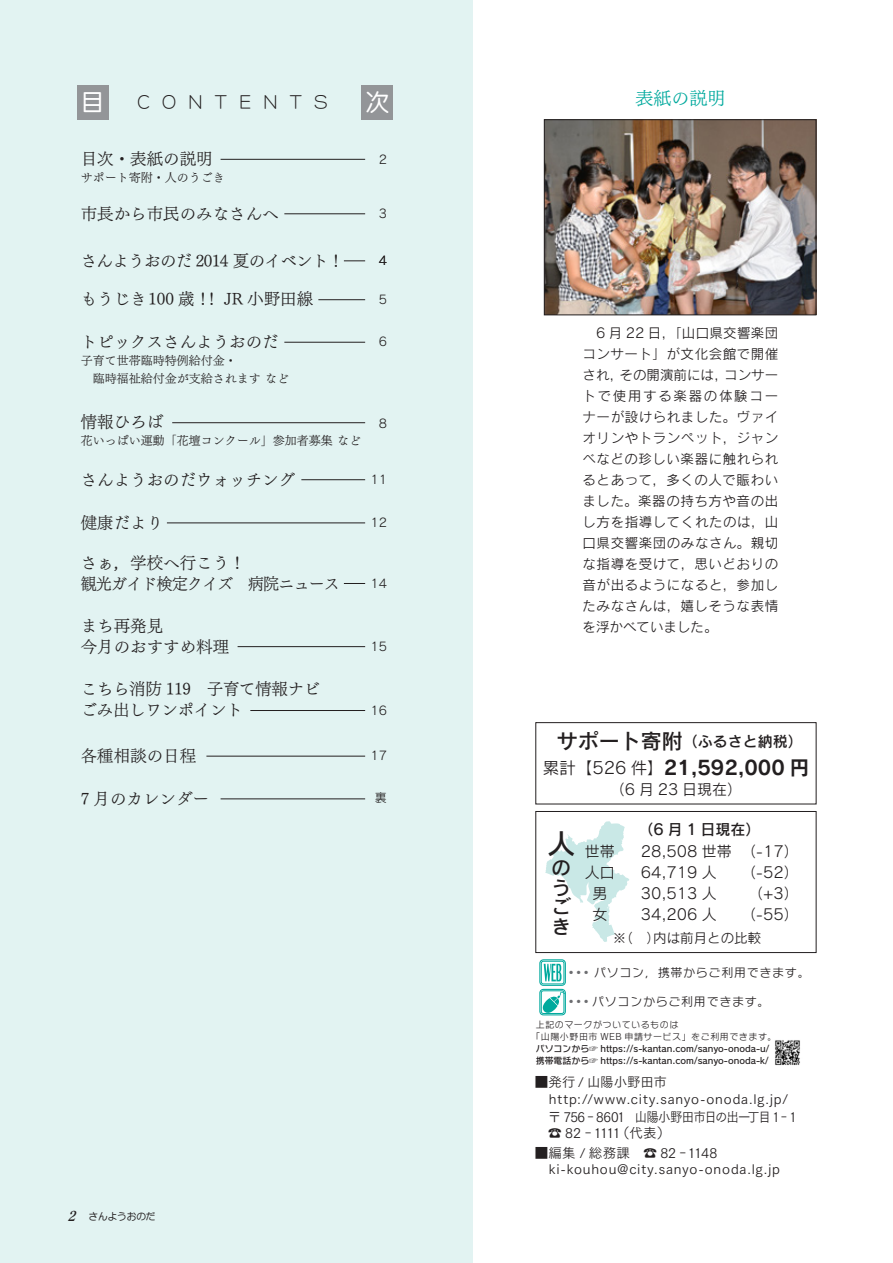
<style>
.page{position:relative;width:893px;height:1263px;background:#fff}
.page>*{position:absolute;margin:0;border:0;box-sizing:border-box;transform-origin:0 0}
.t1{font:28.5px "Rodin Pro N DB";color:#231f20}
.t2{font:24px "Anito Std M";color:#fff}
._２行目以降字下げ{font:22.5px "Rodin NTLG Pro DB";color:#6c6d70}
.t3{font:19.5px "Rodin Pro B";color:#231f20}
.t4{font:19.5px/19.5px "Rodin Pro N DB";color:#231f20}
.t5{font:18px "Tsuku Min Pro LB";color:#00a99d}
.t6{font:16.5px "Tsuku Min Pro LB";color:#231f20}
.t7{font:16.5px "Tsuku Min Pro LB";letter-spacing:-.02em;color:#231f20}
.t8{font:16.5px "Tsuku Min Pro LB";letter-spacing:-.04em;color:#231f20}
.t9{font:16.5px "Tsuku Min Pro LB";letter-spacing:-.04em;color:#231f20;scale:.96 1}
.t10{font:16.5px "Anito Std L";letter-spacing:.735em;color:#231f20}
.t11{font:15px "Rodin Pro N M";color:#231f20}
.t12{font:15px "Rodin Pro N DB";color:#231f20}
.t13{font:15px "Rodin Pro M";color:#231f20}
.t14{font:13.5px/21px "Rodin Pro M";letter-spacing:.04em;color:#231f20;text-align:justify}
.t15{font:13.5px "Tsuku Go Pro R";letter-spacing:.045em;color:#231f20}
.t16{font:13.5px "Tsuku Go Pro R";letter-spacing:-.065em;color:#231f20;scale:.96 1}
.t17{font:13.5px "Tsuku Go Pro R";letter-spacing:.01em;color:#231f20}
.t18{font:13.5px "Rodin Pro N M";color:#231f20}
.t19{font:13.5px "Tsuku Go Pro R";letter-spacing:-.015em;color:#231f20}
.t20{font:12px "Tsuku Min Pro LB";color:#231f20}
._２行目以降字下げ-2{font:12px "Rodin NTLG Pro M";letter-spacing:.06em;color:#231f20}
.t21{font:12px "Rodin Pro M";color:#231f20}
.t22{font:9.75px "Anito Std M";letter-spacing:-.02em;color:#231f20}
._２行目以降字下げ-3{font:9px "Rodin NTLG Pro DB";color:#231f20}
._２行目以降字下げ-4{font:9px "Rodin NTLG Pro M";letter-spacing:.06em;color:#231f20}
.s1{font-family:"Matisse Eleganto Pro B";font-style:italic;font-size:13.5px}
.s2{font-size:21px}
.s3{font-family:"Rodin Pro M";font-size:16.5px}
</style>
<div class="page">
<div style="left:0;top:0;width:472px;height:1263px;background:#e2f3f2"></div>
<svg style="left:540px;top:960px;width:25px;height:25px"></svg>
<div style="left:539px;top:959px;width:27px;height:27px;border:1px solid #00a99d;border-radius:4px"></div>
<div style="left:541px;top:961px;width:23px;height:23px;border:1px solid #00a99d;border-radius:2px"></div>
<svg style="left:544px;top:964px;width:17px;height:17px"></svg>
<div style="left:539px;top:989px;width:27px;height:26px;border:1px solid #00a99d;border-radius:4px"></div>
<div style="left:541px;top:990px;width:23px;height:24px;border:1px solid #00a99d;border-radius:2px"></div>
<svg style="left:541px;top:992px;width:23px;height:21px"></svg>
<img style="left:775px;top:1040px;width:25px;height:26px">
<svg style="left:545px;top:821px;width:84px;height:121px"></svg>
<div style="left:535px;top:811px;width:281px;height:142px;border:1px solid #231f20"></div>
<div style="left:535px;top:722px;width:281px;height:82px;border:1px solid #231f20"></div>
<img style="left:546px;top:121px;width:268px;height:192px">
<div style="left:544px;top:119px;width:272px;height:196px;border:1px solid #231f20"></div>
<div style="left:77px;top:85px;width:31px;height:34px;background:#939598"></div>
<div style="left:361px;top:85px;width:32px;height:34px;background:#939598"></div>
<hr style="left:221px;top:159px;width:144px;height:1px;background:#231f20">
<hr style="left:172px;top:422px;width:193px;height:1px;background:#231f20">
<hr style="left:284px;top:342px;width:81px;height:1px;background:#231f20">
<hr style="left:318px;top:299px;width:47px;height:1px;background:#231f20">
<hr style="left:284px;top:214px;width:81px;height:1px;background:#231f20">
<hr style="left:167px;top:523px;width:198px;height:1px;background:#231f20">
<svg style="left:344px;top:583px;width:21px;height:1px"></svg>
<hr style="left:206px;top:756px;width:159px;height:1px;background:#231f20">
<hr style="left:221px;top:799px;width:144px;height:1px;background:#231f20">
<hr style="left:250px;top:710px;width:115px;height:1px;background:#231f20">
<hr style="left:238px;top:646px;width:127px;height:1px;background:#231f20">
<svg style="left:344px;top:261px;width:21px;height:1px"></svg>
<hr style="left:301px;top:479px;width:64px;height:1px;background:#231f20">
<p class="t2" style="left:80px;top:87px;width:26px">目</p>
<p class="t10" style="left:137px;top:91px;width:192px">CONTENTS</p>
<p class="t2" style="left:365px;top:87px;width:25px">次</p>
<p class="t5" style="left:635px;top:82px;width:91px">表紙の説明</p>
<p class="t6" style="left:81px;top:144px;width:134px">目次・表紙の説明</p>
<p class="t20" style="left:81px;top:166px;width:146px">サポート寄附・人のうごき</p>
<p class="t21" style="left:379px;top:152px;width:10px">2</p>
<p class="t6" style="left:81px;top:199px;width:200px">市長から市民のみなさんへ</p>
<p class="t21" style="left:379px;top:206px;width:10px">3</p>
<p class="t8" style="left:81px;top:246px;width:265px">さんようおのだ 2014 夏のイベント！</p>
<p class="t21" style="left:379px;top:253px;width:10px">4</p>
<p class="t6" style="left:81px;top:284px;width:234px">もうじき100 歳！！ JR 小野田線</p>
<p class="t21" style="left:379px;top:292px;width:10px">5</p>
<p class="t6" style="left:81px;top:326px;width:200px">トピックスさんようおのだ</p>
<p class="t20" style="left:81px;top:349px;width:158px">子育て世帯臨時特例給付金・</p>
<p class="t20" style="left:81px;top:367px;width:210px">　臨時福祉給付金が支給されます など</p>
<p class="t6" style="left:81px;top:407px;width:84px">情報ひろば</p>
<p class="t20" style="left:81px;top:430px;width:282px">花いっぱい運動「花壇コンクール」参加者募集 など</p>
<p class="t21" style="left:379px;top:333px;width:10px">6</p>
<p class="t21" style="left:379px;top:416px;width:10px">8</p>
<p class="t6" style="left:81px;top:465px;width:216px">さんようおのだウォッチング</p>
<p class="t21" style="left:370px;top:472px;width:18px">11</p>
<p class="t6" style="left:81px;top:508px;width:84px">健康だより</p>
<p class="t21" style="left:370px;top:515px;width:18px">12</p>
<p class="t6" style="left:81px;top:548px;width:167px">さぁ，学校へ行こう！</p>
<p class="t9" style="left:81px;top:569px;width:271px">観光ガイド検定クイズ　病院ニュース</p>
<p class="t21" style="left:370px;top:576px;width:18px">14</p>
<p class="t6" style="left:81px;top:610px;width:84px">まち再発見</p>
<p class="t6" style="left:81px;top:631px;width:150px">今月のおすすめ料理</p>
<p class="t21" style="left:370px;top:639px;width:18px">15</p>
<p class="t7" style="left:81px;top:674px;width:241px">こちら消防 119　子育て情報ナビ</p>
<p class="t7" style="left:81px;top:695px;width:164px">ごみ出しワンポイント</p>
<p class="t21" style="left:370px;top:703px;width:18px">16</p>
<p class="t6" style="left:81px;top:741px;width:117px">各種相談の日程</p>
<p class="t21" style="left:370px;top:747px;width:18px">17</p>
<p class="t6" style="left:81px;top:784px;width:130px">7 月のカレンダー</p>
<p class="t21" style="left:375px;top:790px;width:13px">裏</p>
<p class="t22" style="left:67px;top:1210px;width:90px"><span class="s1">2</span> さんようおのだ</p>
<p class="t14" style="left:583px;top:322px;width:197px">　6 月 22 日，「山口県交響楽団コンサート」が文化会館で開催され，その開演前には，コンサートで使用する楽器の体験コーナーが設けられました。ヴァイオリンやトランペット，ジャンベなどの珍しい楽器に触れられるとあって，多くの人で賑わいました。楽器の持ち方や音の出し方を指導してくれたのは，山口県交響楽団のみなさん。親切な指導を受けて，思いどおりの音が出るようになると，参加したみなさんは，嬉しそうな表情を浮かべていました。</p>
<p class="t12" style="left:557px;top:731px;width:248px"><span class="s2">サポート寄附</span>（ふるさと納税）</p>
<p class="t3" style="left:543px;top:755px;width:268px"><span class="s3">累計【526 件】</span>21,592,000 円</p>
<p class="t13" style="left:610px;top:780px;width:134px">（6 月 23 日現在）</p>
<p class="t1" style="left:547px;top:825px;width:29px">人</p>
<p class="t4" style="left:552px;top:857px;width:21px">のうごき</p>
<p class="t12" style="left:639px;top:819px;width:123px">（6 月 1 日現在）</p>
<p class="t11" style="left:585px;top:841px;width:31px">世帯</p>
<p class="t11" style="left:641px;top:841px;width:93px">28,508 世帯</p>
<p class="t11" style="left:741px;top:841px;width:59px">（-17）</p>
<p class="t11" style="left:585px;top:862px;width:31px">人口</p>
<p class="t11" style="left:641px;top:862px;width:78px">64,719 人</p>
<p class="t11" style="left:741px;top:862px;width:59px">（-52）</p>
<p class="t11" style="left:592px;top:884px;width:16px">男</p>
<p class="t11" style="left:641px;top:884px;width:78px">30,513 人</p>
<p class="t11" style="left:748px;top:884px;width:52px">（+3）</p>
<p class="t11" style="left:592px;top:905px;width:16px">女</p>
<p class="t11" style="left:641px;top:905px;width:78px">34,206 人</p>
<p class="t11" style="left:741px;top:905px;width:59px">（-55）</p>
<p class="t18" style="left:613px;top:929px;width:150px">※（　）内は前月との比較</p>
<p class="_２行目以降字下げ" style="left:567px;top:958px;width:24px">…</p>
<p class="_２行目以降字下げ-2" style="left:594px;top:965px;width:217px">パソコン，携帯からご利用できます。</p>
<p class="_２行目以降字下げ" style="left:567px;top:986px;width:24px">…</p>
<p class="_２行目以降字下げ-2" style="left:592px;top:993px;width:179px">パソコンからご利用できます。</p>
<p class="_２行目以降字下げ-4" style="left:536px;top:1018px;width:144px">上記のマークがついているものは</p>
<p class="_２行目以降字下げ-4" style="left:531px;top:1030px;width:247px">「山陽小野田市 WEB 申請サービス」をご利用できます。</p>
<p class="_２行目以降字下げ-3" style="left:536px;top:1042px;width:235px">パソコンから☞ https://s-kantan.com/sanyo-onoda-u/</p>
<p class="_２行目以降字下げ-3" style="left:536px;top:1054px;width:234px">携帯電話から☞ https://s-kantan.com/sanyo-onoda-k/</p>
<p class="t19" style="left:535px;top:1071px;width:134px">■発行 / 山陽小野田市</p>
<p class="t15" style="left:535px;top:1087px;width:255px">　http://www.city.sanyo-onoda.lg.jp/</p>
<p class="t16" style="left:548px;top:1105px;width:260px">〒 756‐8601 山陽小野田市日の出一丁目 1‐1</p>
<p class="t15" style="left:535px;top:1122px;width:137px">　☎ 82‐1111（代表）</p>
<p class="t17" style="left:535px;top:1141px;width:184px">■編集 / 総務課　☎ 82‐1148</p>
<p class="t15" style="left:535px;top:1158px;width:247px">　ki-kouhou@city.sanyo-onoda.lg.jp</p>
</div>
